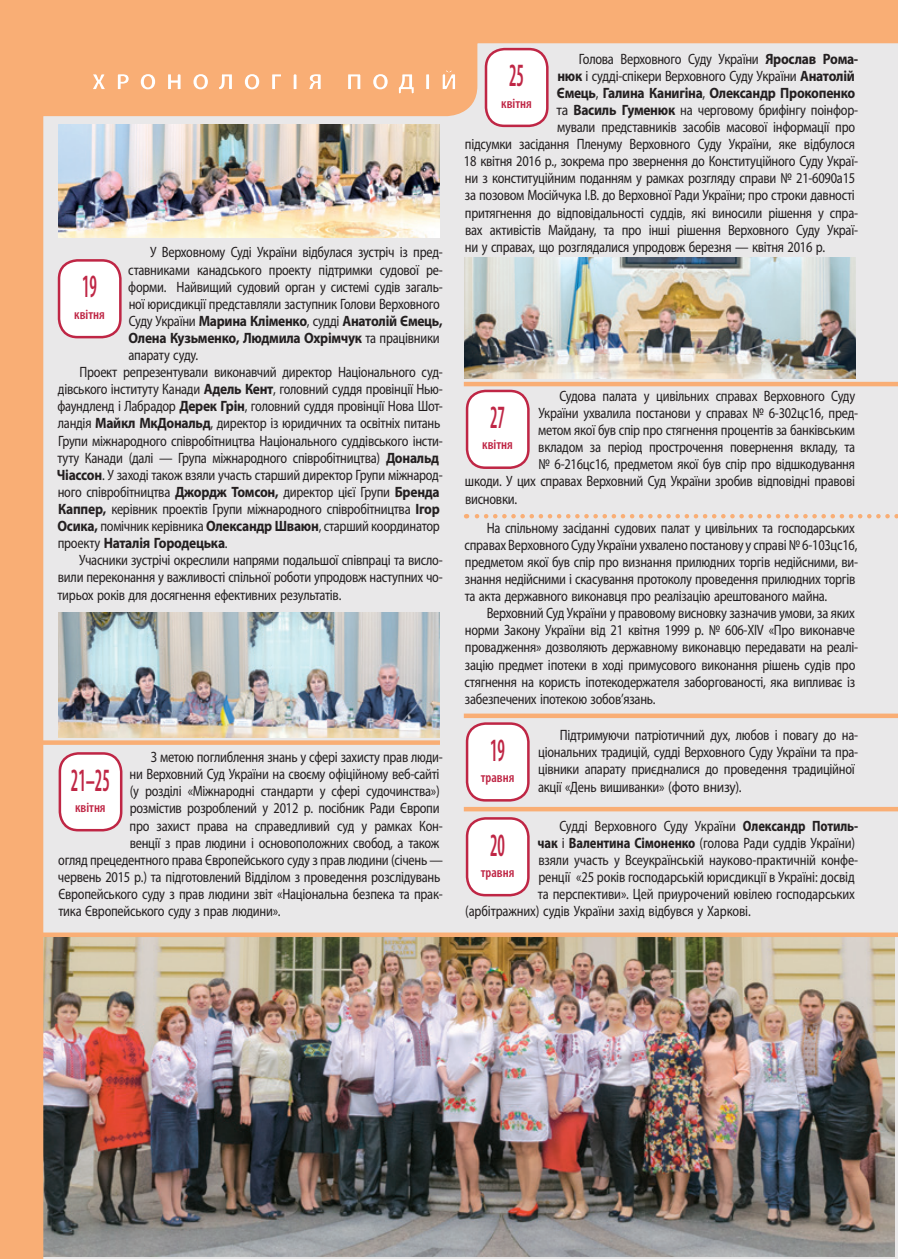
<style>
.page{position:relative;width:898px;height:1259px;background:#fff}
.page>*{position:absolute;margin:0;border:0;box-sizing:border-box;transform-origin:0 0}
.t1{font:600 condensed 32.7px "Myriad Pro";color:#bf2645;scale:.56 1}
.t2{font:semi-condensed 15px/17.1px "Myriad Pro";letter-spacing:-.02em;color:#231f20;scale:.9 1}
.t3{font:700 15px "Myriad Pro";letter-spacing:-.02em;color:#231f20;scale:.9 1}
.t4{font:600 condensed 13.8px "Myriad Pro";color:#bf2645}
.s1{font-weight:400;font-stretch:semi-condensed}
.s2{font-weight:700;font-stretch:normal}
.s3{font-stretch:normal}
.s4{font-weight:700}
</style>
<div class="page">
<img style="left:0;top:0;width:897px;height:1259px">
<p class="t2" style="left:150px;top:244px;width:326px">У Верховному Суді України відбулася зустріч із пред-</p>
<p class="t2" style="left:128px;top:261px;width:351px">ставниками канадського проекту підтримки судової ре-</p>
<p class="t2" style="left:128px;top:278px;width:351px">форми. Найвищий судовий орган у системі судів загаль-</p>
<p class="t2" style="left:129px;top:295px;width:347px">ної юрисдикції представляли заступник Голови Верховного</p>
<p class="t3" style="left:129px;top:311px;width:350px"><span class="s1">Суду України</span> Марина Кліменко<span class="s1">, судді</span> Анатолій Ємець,</p>
<p class="t3" style="left:128px;top:328px;width:347px">Олена Кузьменко, Людмила Охрімчук <span class="s1">та працівники</span></p>
<p class="t2" style="left:128px;top:347px;width:79px">апарату суду.</p>
<p class="t2" style="left:79px;top:364px;width:405px">Проект репрезентували виконавчий директор Національного суд-</p>
<p class="t2" style="left:58px;top:381px;width:429px">дівського інституту Канади <span class="s2">Адель Кент</span>, головний суддя провінції Нью-</p>
<p class="t2" style="left:57px;top:398px;width:429px">фаундленд і Лабрадор <span class="s2">Дерек Грін</span>, головний суддя провінції Нова Шот-</p>
<p class="t2" style="left:58px;top:415px;width:426px">ландія <span class="s2">Майкл МкДональд</span>, директор із юридичних та освітніх питань</p>
<p class="t2" style="left:58px;top:432px;width:428px">Групи міжнародного співробітництва Національного суддівського інсти-</p>
<p class="t2" style="left:57px;top:449px;width:425px">туту Канади (далі — Група міжнародного співробітництва) <span class="s2">Дональд</span></p>
<p class="t2" style="left:57px;top:466px;width:430px"><span class="s2">Чіассон</span>. У заході також взяли участь старший директор Групи міжнарод-</p>
<p class="t2" style="left:58px;top:483px;width:426px">ного співробітництва <span class="s2">Джордж Томсон,</span> директор цієї Групи <span class="s2">Бренда</span></p>
<p class="t2" style="left:58px;top:501px;width:425px"><span class="s2">Каппер,</span> керівник проектів Групи міжнародного співробітництва <span class="s2">Ігор</span></p>
<p class="t2" style="left:58px;top:518px;width:426px"><span class="s2">Осика,</span> помічник керівника <span class="s2">Олександр Шваюн</span>, старший координатор</p>
<p class="t3" style="left:58px;top:533px;width:190px"><span class="s1">проекту</span> Наталія Городецька<span class="s1">.</span></p>
<p class="t2" style="left:79px;top:552px;width:405px">Учасники зустрічі окреслили напрями подальшої співпраці та висло-</p>
<p class="t2" style="left:58px;top:569px;width:429px">вили переконання у важливості спільної роботи упродовж наступних чо-</p>
<p class="t2" style="left:57px;top:586px;width:317px">тирьох років для досягнення ефективних результатів.</p>
<h1 class="t1" style="left:82px;top:269px;width:28px">19</h1>
<p class="t4" style="left:74px;top:307px;width:32px">квітня</p>
<p class="t2" style="left:151px;top:749px;width:325px">З метою поглиблення знань у сфері захисту прав люди-</p>
<p class="t2" style="left:129px;top:766px;width:346px">ни Верховний Суд України на своєму офіційному веб-сайті</p>
<p class="t2" style="left:130px;top:783px;width:346px">(у розділі «Міжнародні стандарти у сфері судочинства»)</p>
<p class="t2" style="left:130px;top:800px;width:345px">розмістив розроблений у 2012 р. посібник Ради Європи</p>
<p class="t2" style="left:129px;top:817px;width:349px">про захист права на справедливий суд у рамках Кон-</p>
<p class="t2" style="left:130px;top:834px;width:345px">венції з прав людини і основоположних свобод, а також</p>
<p class="t2" style="left:58px;top:851px;width:429px">огляд прецедентного права Європейського суду з прав людини (січень —</p>
<p class="t2" style="left:58px;top:868px;width:426px">червень 2015 р.) та підготовлений Відділом з проведення розслідувань</p>
<p class="t2" style="left:58px;top:885px;width:428px">Європейського суду з прав людини звіт «Національна безпека та прак-</p>
<p class="t2" style="left:58px;top:903px;width:248px">тика Європейського суду з прав людини».</p>
<h1 class="t1" style="left:71px;top:762px;width:71px">21–25</h1>
<p class="t4" style="left:75px;top:800px;width:32px">квітня</p>
<p class="t2" style="left:578px;top:50px;width:312px">Голова Верховного Суду України <span class="s2">Ярослав Рома-</span></p>
<p class="t2" style="left:557px;top:67px;width:332px"><span class="s2">нюк</span> і судді-спікери Верховного Суду України <span class="s2">Анатолій</span></p>
<p class="t3" style="left:556px;top:83px;width:333px">Ємець<span class="s1">,</span> Галина Канигіна<span class="s1">,</span> Олександр Прокопенко</p>
<p class="t2" style="left:556px;top:102px;width:336px"><span class="s3">та</span> <span class="s2">Василь Гуменюк</span> на черговому брифінгу поінфор-</p>
<p class="t2" style="left:557px;top:119px;width:332px">мували представників засобів масової інформації про</p>
<p class="t2" style="left:464px;top:136px;width:434px">підсумки засідання Пленуму Верховного Суду України, яке відбулося</p>
<p class="t2" style="left:464px;top:153px;width:439px">18 квітня 2016 р., зокрема про звернення до Конституційного Суду Украї-</p>
<p class="t2" style="left:464px;top:170px;width:435px">ни з конституційним поданням у рамках розгляду справи № 21-6090а15</p>
<p class="t2" style="left:464px;top:187px;width:434px">за позовом Мосійчука І.В. до Верховної Ради України; про строки давності</p>
<p class="t2" style="left:464px;top:204px;width:438px">притягнення до відповідальності суддів, які виносили рішення у спра-</p>
<p class="t2" style="left:465px;top:221px;width:438px">вах активістів Майдану, та про інші рішення Верховного Суду Украї-</p>
<p class="t2" style="left:464px;top:238px;width:402px">ни у справах, що розглядалися упродовж березня — квітня 2016 р.</p>
<h1 class="t1" style="left:509px;top:57px;width:28px">25</h1>
<p class="t4" style="left:501px;top:95px;width:32px">квітня</p>
<p class="t2" style="left:559px;top:388px;width:330px">Судова палата у цивільних справах Верховного Суду</p>
<p class="t2" style="left:538px;top:405px;width:357px">України ухвалила постанови у справах № 6-302цс16, пред-</p>
<p class="t2" style="left:538px;top:422px;width:353px">метом якої був спір про стягнення процентів за банківським</p>
<p class="t2" style="left:538px;top:439px;width:353px">вкладом за період прострочення повернення вкладу, та</p>
<p class="t2" style="left:538px;top:456px;width:353px">№ 6-216цс16, предметом якої був спір про відшкодування</p>
<p class="t2" style="left:464px;top:473px;width:435px">шкоди. У цих справах Верховний Суд України зробив відповідні правові</p>
<p class="t2" style="left:465px;top:490px;width:59px">висновки.</p>
<h1 class="t1" style="left:490px;top:399px;width:28px">27</h1>
<p class="t4" style="left:482px;top:437px;width:32px">квітня</p>
<p class="t2" style="left:464px;top:519px;width:439px;text-indent:22px">На спільному засіданні судових палат у цивільних та господарських справах Верховного Суду України ухвалено постанову у справі № 6-103цс16, предметом якої був спір про визнання прилюдних торгів недійсними, ви&shy;знання недійсними і скасування протоколу проведення прилюдних торгів та акта державного виконавця про реалізацію арештованого майна.</p>
<p class="t2" style="left:464px;top:605px;width:439px;text-indent:22px">Верховний Суд України у правовому висновку зазначив умови, за яких норми Закону України від 21 квітня 1999 р. № 606-ХІV «Про виконавче провадження» дозволяють державному виконавцю передавати на реалі&shy;зацію предмет іпотеки в ході примусового виконання рішень судів про стягнення на користь іпотекодержателя заборгованості, яка випливає із забезпечених іпотекою зобов’язань.</p>
<p class="t2" style="left:538px;top:727px;width:357px;text-indent:22px">Підтримуючи патріотичний дух, любов і повагу до на&shy;ціональних традицій, судді Верховного Суду України та пра&shy;цівники апарату приєдналися до проведення традиційної акції «День вишиванки» <span class="s3">(фото внизу).</span></p>
<h1 class="t1" style="left:490px;top:732px;width:28px">19</h1>
<p class="t4" style="left:480px;top:770px;width:35px">травня</p>
<p class="t2" style="left:559px;top:817px;width:333px">Судді Верховного Суду України <span class="s4">Олександр Потиль-</span></p>
<p class="t2" style="left:537px;top:834px;width:354px"><span class="s4">чак</span> і <span class="s4">Валентина Сімоненко</span> (голова Ради суддів України)</p>
<p class="t2" style="left:538px;top:851px;width:357px">взяли участь у Всеукраїнській науково-практичній конфе-</p>
<p class="t2" style="left:538px;top:869px;width:353px">ренції «25 років господарській юрисдикції в Україні: досвід</p>
<p class="t2" style="left:537px;top:886px;width:353px">та перспективи». Цей приурочений ювілею господарських</p>
<p class="t2" style="left:465px;top:903px;width:319px">(арбітражних) судів України захід відбувся у Харкові.</p>
<h1 class="t1" style="left:490px;top:827px;width:28px">20</h1>
<p class="t4" style="left:480px;top:864px;width:35px">травня</p>
</div>
